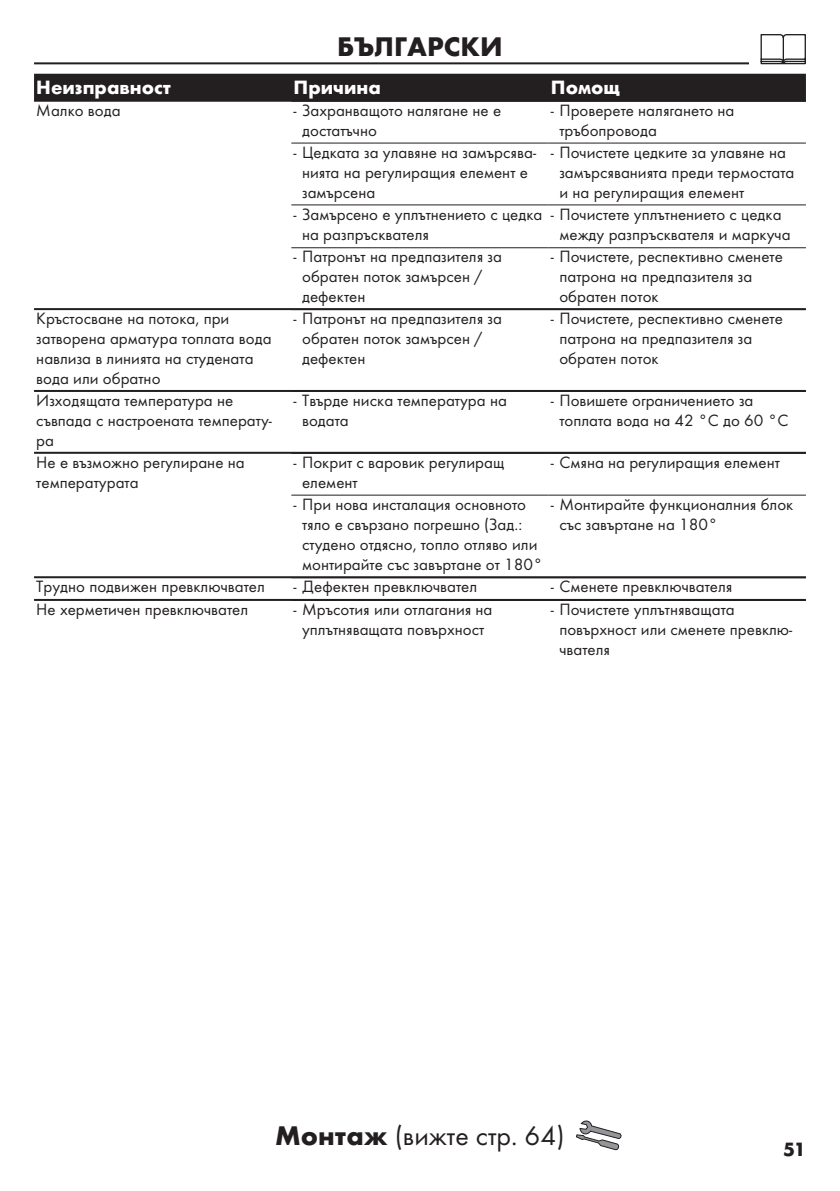
<style>
.page{position:relative;width:840px;height:1191px;background:#fff}
.page>*{position:absolute;margin:0;border:0;box-sizing:border-box;transform-origin:0 0}
.Montage_mit_Symbol_Rechts_BG{font:28px "Futura TOT Boo";color:#231f20}
.Sprache_Rahmenwechsel_2_BG{font:700 28px "Futura TOT";color:#231f20}
.Tabelle_Kopf_BG{font:700 20px "Futura TOT";color:#fff}
.t1{font:700 20px "Futura TOT";color:#231f20}
.Tabelle_Spalte_BG{font:17px/20px "Futura TOT Boo";color:#231f20}
.s1{font-family:"Futura TOT";font-weight:700}
</style>
<div class="page">
<hr style="left:34px;top:62px;width:771px;height:2px;background:#231f20">
<div style="left:748px;top:34px;width:68px;height:34px;background:#fff"></div>
<svg style="left:760px;top:34px;width:45px;height:30px"></svg>
<svg style="left:576px;top:1120px;width:45px;height:30px"></svg>
<div style="left:34px;top:74px;width:771px;height:26px;background:#231f20"></div>
<hr style="left:34px;top:100px;width:771px;height:2px;background:#231f20">
<hr style="left:291px;top:143px;width:257px;height:1px;background:#231f20">
<hr style="left:548px;top:143px;width:257px;height:1px;background:#231f20">
<hr style="left:291px;top:204px;width:257px;height:1px;background:#231f20">
<hr style="left:291px;top:247px;width:257px;height:1px;background:#231f20">
<hr style="left:548px;top:204px;width:257px;height:1px;background:#231f20">
<hr style="left:548px;top:247px;width:257px;height:1px;background:#231f20">
<hr style="left:34px;top:308px;width:771px;height:2px;background:#231f20">
<hr style="left:34px;top:390px;width:771px;height:2px;background:#231f20">
<hr style="left:34px;top:452px;width:771px;height:2px;background:#231f20">
<hr style="left:291px;top:494px;width:257px;height:1px;background:#231f20">
<hr style="left:548px;top:494px;width:257px;height:1px;background:#231f20">
<hr style="left:34px;top:576px;width:771px;height:2px;background:#231f20">
<hr style="left:34px;top:599px;width:771px;height:2px;background:#231f20">
<p class="Sprache_Rahmenwechsel_2_BG" style="left:337px;top:29px;width:167px">БЪЛГАРСКИ</p>
<p class="Tabelle_Kopf_BG" style="left:36px;top:75px;width:136px">Неизправност</p>
<p class="Tabelle_Kopf_BG" style="left:293px;top:75px;width:89px">Причина</p>
<p class="Tabelle_Kopf_BG" style="left:550px;top:75px;width:71px">Помощ</p>
<p class="Tabelle_Spalte_BG" style="left:36px;top:100px;width:86px">Малко вода</p>
<p class="Tabelle_Spalte_BG" style="left:302px;top:100px;width:200px;text-indent:-9px">- Захранващото налягане не е достатъчно</p>
<p class="Tabelle_Spalte_BG" style="left:559px;top:100px;width:176px;text-indent:-9px">- Проверете налягането на тръбопровода</p>
<p class="Tabelle_Spalte_BG" style="left:302px;top:142px;width:235px;text-indent:-9px">- Цедката за улавяне на замърсява&shy;нията на регулиращия елемент е замърсена</p>
<p class="Tabelle_Spalte_BG" style="left:559px;top:142px;width:236px;text-indent:-9px">- Почистете цедките за улавяне на замърсяванията преди термостата и на регулиращия елемент</p>
<p class="Tabelle_Spalte_BG" style="left:302px;top:204px;width:242px;text-indent:-9px">- Замърсено е уплътнението с цедка на разпръсквателя</p>
<p class="Tabelle_Spalte_BG" style="left:302px;top:247px;width:201px;text-indent:-9px">- Патронът на предпазителя за обратен поток замърсен / дефектен</p>
<p class="Tabelle_Spalte_BG" style="left:550px;top:204px;width:241px;text-align:center">- Почистете уплътнението с цедка между разпръсквателя и маркуча</p>
<p class="Tabelle_Spalte_BG" style="left:559px;top:247px;width:225px;text-indent:-9px">- Почистете, респективно сменете патрона на предпазителя за обратен поток</p>
<p class="Tabelle_Spalte_BG" style="left:36px;top:308px;width:237px">Кръстосване на потока, при затворена арматура топлата вода навлиза в линията на студената вода или обратно</p>
<p class="Tabelle_Spalte_BG" style="left:302px;top:308px;width:201px;text-indent:-9px">- Патронът на предпазителя за обратен поток замърсен / дефектен</p>
<p class="Tabelle_Spalte_BG" style="left:559px;top:308px;width:225px;text-indent:-9px">- Почистете, респективно сменете патрона на предпазителя за обратен поток</p>
<p class="Tabelle_Spalte_BG" style="left:36px;top:390px;width:237px">Изходящата температура не съвпада с настроената температу&shy;ра</p>
<p class="Tabelle_Spalte_BG" style="left:302px;top:390px;width:206px;text-indent:-9px">- Твърде ниска температура на водата</p>
<p class="Tabelle_Spalte_BG" style="left:559px;top:390px;width:230px;text-indent:-9px">- Повишете ограничението за топлата вода на 42 °C до 60 °C</p>
<p class="Tabelle_Spalte_BG" style="left:36px;top:452px;width:210px">Не е възможно регулиране на температурата</p>
<p class="Tabelle_Spalte_BG" style="left:302px;top:452px;width:203px;text-indent:-9px">- Покрит с варовик регулиращ елемент</p>
<p class="Tabelle_Spalte_BG" style="left:550px;top:452px;width:230px">- Смяна на регулиращия елемент</p>
<p class="Tabelle_Spalte_BG" style="left:302px;top:494px;width:242px;text-indent:-9px">- При нова инсталация основното тяло е свързано погрешно (Зад.: студено отдясно, топло отляво или монтирайте със завъртане от 180°</p>
<p class="Tabelle_Spalte_BG" style="left:559px;top:494px;width:235px;text-indent:-9px">- Монтирайте функционалния блок със завъртане на 180°</p>
<p class="Tabelle_Spalte_BG" style="left:36px;top:576px;width:230px">Трудно подвижен превключвател</p>
<p class="Tabelle_Spalte_BG" style="left:293px;top:576px;width:185px">- Дефектен превключвател</p>
<p class="Tabelle_Spalte_BG" style="left:550px;top:576px;width:183px">- Сменете превключвателя</p>
<p class="Tabelle_Spalte_BG" style="left:36px;top:599px;width:213px">Не херметичен превключвател</p>
<p class="Tabelle_Spalte_BG" style="left:293px;top:599px;width:200px;text-align:center">- Мръсотия или отлагания на уплътняващата повърхност</p>
<p class="Tabelle_Spalte_BG" style="left:559px;top:599px;width:234px;text-indent:-9px">- Почистете уплътняващата повърхност или сменете превклю&shy;чвателя</p>
<p class="Montage_mit_Symbol_Rechts_BG" style="left:275px;top:1119px;width:291px"><span class="s1">Монтаж</span> (вижте стр. 64)</p>
<p class="t1" style="left:782px;top:1136px;width:24px">51</p>
</div>
